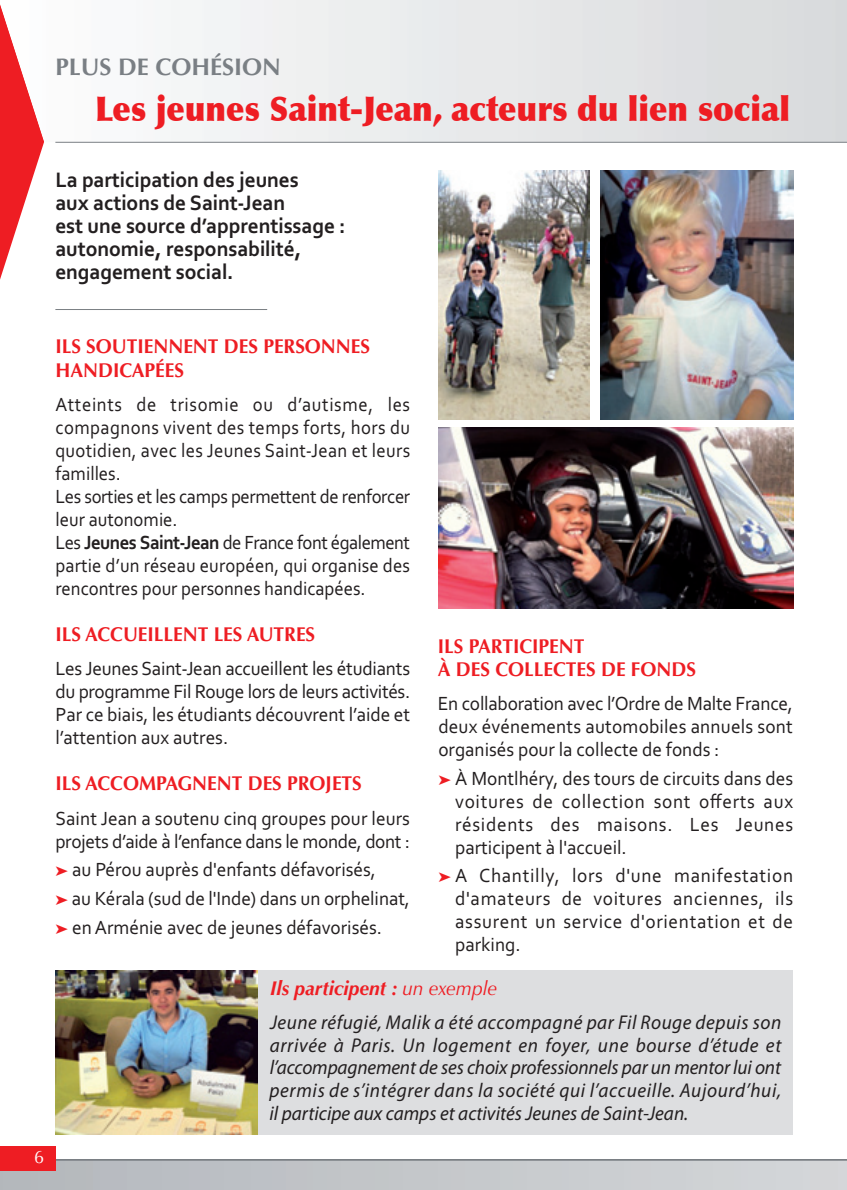
<style>
.page{position:relative;width:847px;height:1190px;background:#fff}
.page>*{position:absolute;margin:0;border:0;box-sizing:border-box;transform-origin:0 0}
.t1{font:900 34px "Optima";color:#ee1d23;scale:.94 1}
.t2{font:700 24px "Optima";color:#7a7f84}
.t3{font:700 22px/23px "Corbel";color:#231f20;scale:.96 1}
.t4{font:20px/23px "Corbel";color:#231f20;text-align:justify;scale:.96 1}
.t5{font:20px/23px "Corbel";color:#231f20;scale:.93 1}
.t6{font:italic 20px/22.6px "Myriad Pro";color:#231f20;text-align:justify;scale:.96 1}
.t7{font:700 20px/23px "Optima";color:#ee1d23;scale:.96 1}
.t8{font:italic 700 20px "Optima";color:#ee1d23;scale:.96 1}
.t9{font:18px "Optima";color:#fff}
.s1{font-weight:700}
.s2{font-weight:400}
</style>
<div class="page">
<div style="left:0;top:1145px;width:55px;height:25px;background:#ee1d23"></div>
<hr style="left:55px;top:142px;width:791px;height:1px;background:#7a7f84">
<img style="left:438px;top:427px;width:354px;height:181px">
<img style="left:55px;top:970px;width:204px;height:164px">
<img style="left:438px;top:170px;width:151px;height:250px">
<img style="left:600px;top:170px;width:192px;height:250px">
<hr style="left:55px;top:309px;width:212px;height:1px;background:#7a7f84">
<div style="left:259px;top:970px;width:533px;height:164px;background:#dddee0"></div>
<svg style="left:0;top:4px;width:44px;height:276px"></svg>
<svg style="left:0;top:1159px;width:847px;height:31px;background:#c1bfc2"></svg>
<p class="t2" style="left:55px;top:57px;width:227px">PLUS DE COHÉSION</p>
<h1 class="t1" style="left:95px;top:88px;width:740px">Les jeunes Saint-Jean, acteurs du lien social</h1>
<p class="t3" style="left:55px;top:168px;width:303px">La participation des jeunes<br>aux actions de Saint-Jean<br>est une source d’apprentissage : autonomie, responsabilité, engagement social.</p>
<p class="t9" style="left:34px;top:1149px;width:12px">6</p>
<p class="t7" style="left:55px;top:337px;width:329px">ILS SOUTIENNENT DES PERSONNES<br>HANDICAPÉES</p>
<p class="t5" style="left:55px;top:392px;width:383px">Atteints de trisomie ou d’autisme, les compagnons vivent des temps forts, hors du quotidien, avec les Jeunes Saint-Jean et leurs familles.<br>Les sorties et les camps permettent de renforcer leur autonomie.<br>Les <span class="s1">Jeunes Saint-Jean</span> de France font également partie d’un réseau européen, qui organise des rencontres pour personnes handicapées.</p>
<p class="t7" style="left:55px;top:624px;width:272px">ILS ACCUEILLENT LES AUTRES</p>
<p class="t4" style="left:55px;top:657px;width:371px">Les Jeunes Saint-Jean accueillent les étudiants du programme Fil Rouge lors de leurs activités.<br>Par ce biais, les étudiants découvrent l’aide et l’attention aux autres.</p>
<p class="t7" style="left:55px;top:774px;width:320px">ILS ACCOMPAGNENT DES PROJETS</p>
<p class="t4" style="left:55px;top:806px;width:371px">Saint Jean a soutenu cinq groupes pour leurs projets d’aide à l’enfance dans le monde, dont :</p>
<p class="t4" style="left:72px;top:855px;width:353px;line-height:28.6px;text-align:left">au Pérou auprès d'enfants défavorisés,<br>au Kérala (sud de l'Inde) dans un orphelinat, en Arménie avec de jeunes défavorisés.</p>
<p class="t7" style="left:437px;top:636px;width:270px">ILS PARTICIPENT<br>À DES COLLECTES DE FONDS</p>
<p class="t4" style="left:437px;top:691px;width:371px">En collaboration avec l’Ordre de Malte France, deux événements automobiles annuels sont organisés pour la collecte de fonds :</p>
<p class="t4" style="left:455px;top:766px;width:353px">À Montlhéry, des tours de circuits dans des voitures de collection sont offerts aux résidents des maisons. Les Jeunes participent à l'accueil.</p>
<p class="t4" style="left:455px;top:863px;width:353px">A Chantilly, lors d'une manifestation d'amateurs de voitures anciennes, ils assurent un service d'orientation et de parking.</p>
<p class="t8" style="left:270px;top:980px;width:238px">Ils participent : <span class="s2">un exemple</span></p>
<p class="t6" style="left:269px;top:1012px;width:534px">Jeune réfugié, Malik a été accompagné par Fil Rouge depuis son arrivée à Paris. Un logement en foyer, une bourse d’étude et l’accompagnement de ses choix professionnels par un mentor lui ont permis de s’intégrer dans la société qui l’accueille. Aujourd’hui, il participe aux camps et activités Jeunes de Saint-Jean.</p>
</div>
